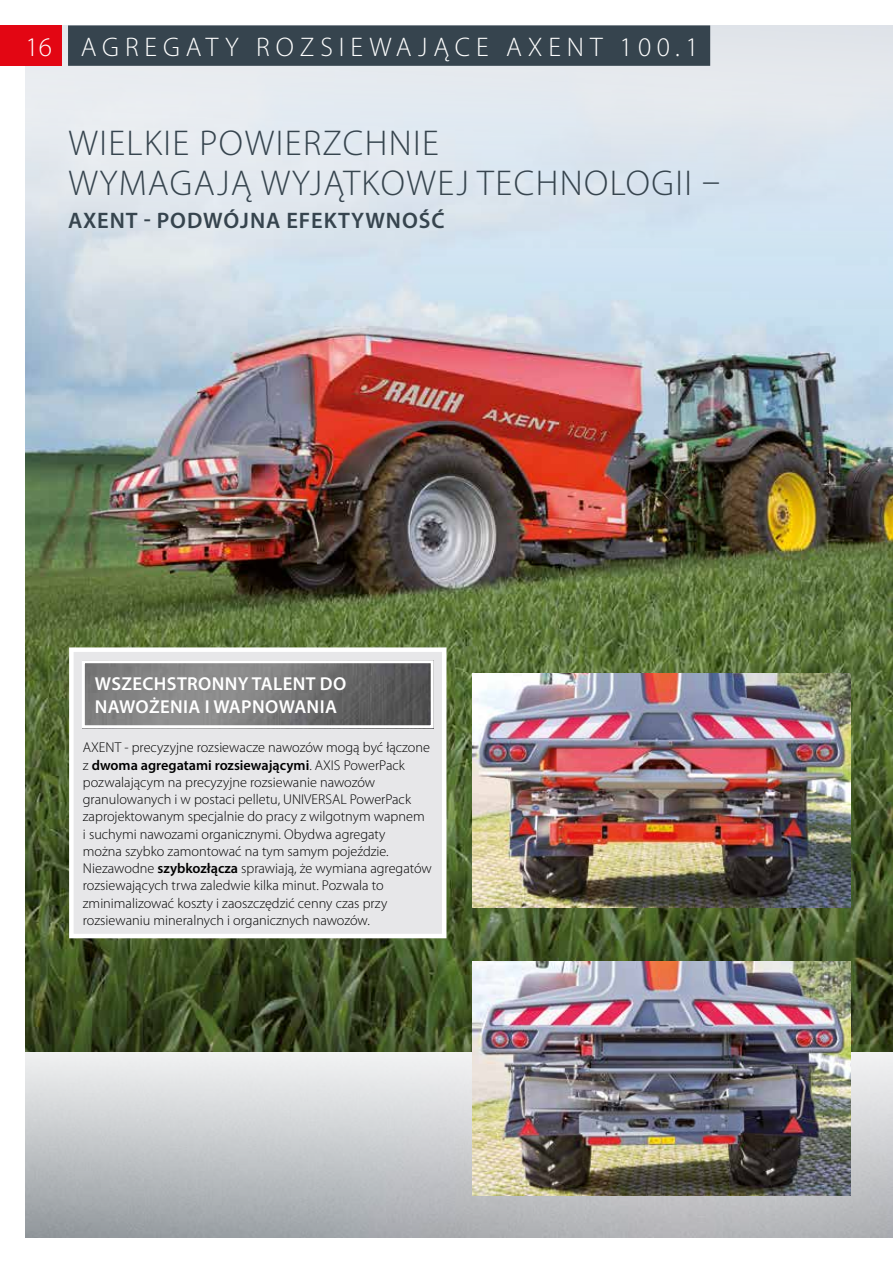
<style>
.page{position:relative;width:893px;height:1263px;background:#fff}
.page>*{position:absolute;margin:0;border:0;box-sizing:border-box;transform-origin:0 0}
.t1{font:300 36px/40.5px "Myriad Pro";letter-spacing:.04em;color:#36444e}
.t2{font:300 27px "Myriad Pro";letter-spacing:.22em;color:#fff}
.t3{font:600 22.5px "Myriad Pro";letter-spacing:.04em;color:#36444e}
.t4{font:600 18.75px/22.5px "Myriad Pro";letter-spacing:.02em;color:#fff}
.t5{font:300 14.25px/17.2px "Myriad Pro";color:#000}
.s1{font-weight:600}
</style>
<div class="page">
<img style="left:26px;top:1052px;width:867px;height:185px">
<img style="left:26px;top:26px;width:867px;height:1026px">
<div style="left:0;top:26px;width:62px;height:40px;background:#e30613"></div>
<div style="left:68px;top:25px;width:642px;height:41px;background:#36444e"></div>
<div style="left:69px;top:647px;width:377px;height:291px;background:#e7e7e9;border:4px solid #fff"></div>
<img style="left:86px;top:664px;width:344px;height:60px">
<div style="left:82px;top:660px;width:352px;height:68px;border:3px solid #fff"></div>
<img style="left:472px;top:674px;width:378px;height:234px">
<img style="left:472px;top:962px;width:378px;height:234px">
<h2 class="t2" style="left:26px;top:32px;width:675px">16 AGREGATY ROZSIEWAJĄCE AXENT 100.1</h2>
<h1 class="t1" style="left:68px;top:123px;width:653px">WIELKIE POWIERZCHNIE<br>WYMAGAJĄ WYJĄTKOWEJ TECHNOLOGII –</h1>
<h3 class="t3" style="left:68px;top:207px;width:378px">AXENT - PODWÓJNA EFEKTYWNOŚĆ</h3>
<h3 class="t4" style="left:95px;top:672px;width:253px">WSZECHSTRONNY TALENT DO<br>NAWOŻENIA I WAPNOWANIA</h3>
<p class="t5" style="left:83px;top:739px;width:350px">AXENT - precyzyjne rozsiewacze nawozów mogą być łączone z <span class="s1">dwoma agregatami rozsiewającymi</span>. AXIS PowerPack pozwalającym na precyzyjne rozsiewanie nawozów granulowanych i w postaci pelletu, UNIVERSAL PowerPack zaprojektowanym specjalnie do pracy z wilgotnym wapnem<br>i suchymi nawozami organicznymi. Obydwa agregaty<br>można szybko zamontować na tym samym pojeździe.<br>Niezawodne <span class="s1">szybkozłącza</span> sprawiają, że wymiana agregatów rozsiewających trwa zaledwie kilka minut. Pozwala to zminimalizować koszty i zaoszczędzić cenny czas przy rozsiewaniu mineralnych i organicznych nawozów.</p>
</div>
